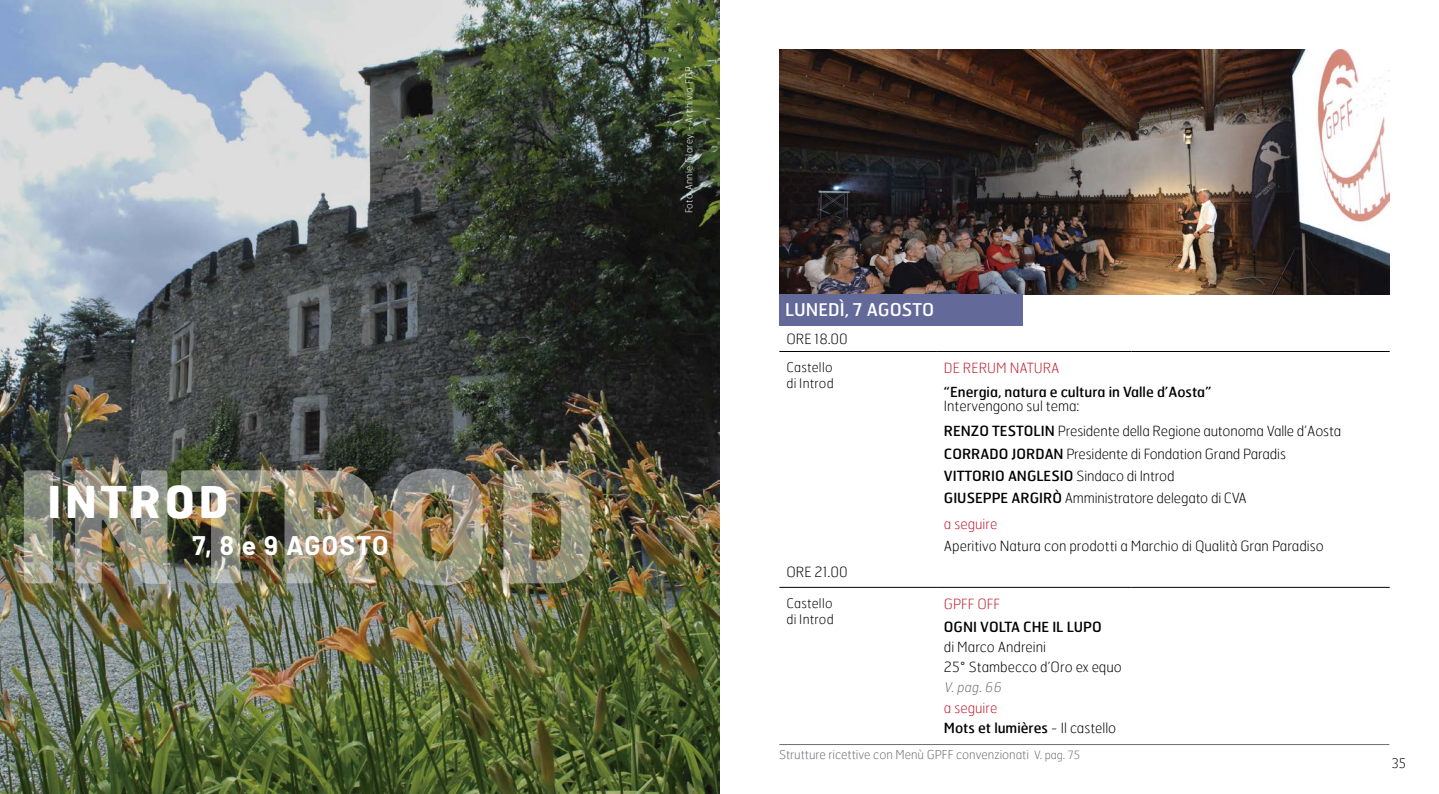
<style>
.page{position:relative;width:1439px;height:794px;background:#fff}
.page>*{position:absolute;margin:0;border:0;box-sizing:border-box;transform-origin:0 0}
.t1{font:700 154.35px "Hermes";color:#fff}
.t2{font:700 43.75px "Hermes";letter-spacing:.07em;color:#fff}
.t3{font:700 26.25px "Barlow";letter-spacing:.04em;color:#fff}
.t4{font:17.5px "Hermes";color:#fff}
.t5{font:100 14px/22.4px "Hermes";color:#000}
.t6{font:14px/19.8px "Hermes";color:#000}
.t7{font:100 14px "Hermes";color:#be1e2d}
.t8{font:100 13.12px/15.8px "Hermes";letter-spacing:.02em;color:#000}
.t9{font:italic 100 13.12px "Hermes";color:#6d6e71}
.t10{font:100 12.25px "Hermes";color:#6d6e71}
.t11{font:100 9.62px "Hermes";letter-spacing:.05em;color:#fff}
.s1{font-weight:400}
.s2{font-weight:100;color:#be1e2d}
.s3{font-weight:100}
.s4{font-size:11.38px}
</style>
<div class="page">
<hr style="left:779px;top:351px;width:158px;height:1px;background:#000">
<hr style="left:937px;top:351px;width:194px;height:1px;background:#000">
<hr style="left:1131px;top:351px;width:258px;height:1px;background:#000">
<hr style="left:779px;top:587px;width:158px;height:1px;background:#000">
<hr style="left:937px;top:587px;width:194px;height:1px;background:#000">
<hr style="left:1131px;top:587px;width:258px;height:1px;background:#000">
<img style="left:779px;top:50px;width:610px;height:244px">
<div style="left:779px;top:294px;width:243px;height:32px;background:#636a9a"></div>
<img style="left:0;top:0;width:719px;height:794px">
<hr style="left:779px;top:744px;width:610px;height:1px;background:#6d6e71">
<h1 class="t1" style="left:13px;top:426px;width:589px">INTROD</h1>
<h2 class="t2" style="left:47px;top:473px;width:183px">INTROD</h2>
<h3 class="t3" style="left:192px;top:526px;width:197px">7, 8 e 9 AGOSTO</h3>
<p class="t11" style="left:683px;top:213px;width:148px;rotate:-90deg">Foto Annie Glarey - Archivio FGP</p>
<p class="t4" style="left:785px;top:299px;width:150px">LUNEDÌ, 7 AGOSTO</p>
<p class="t5" style="left:786px;top:328px;width:63px">ORE 18.00</p>
<p class="t8" style="left:786px;top:359px;width:49px">Castello di Introd</p>
<p class="t7" style="left:944px;top:359px;width:117px">DE RERUM NATURA</p>
<p class="t6" style="left:944px;top:381px;width:269px">“Energia, natura e cultura in Valle d’Aosta”</p>
<p class="t5" style="left:944px;top:393px;width:399px;line-height:24.8px">Intervengono sul tema:<br><span class="s1">RENZO TESTOLIN</span> Presidente della Regione autonoma Valle d’Aosta</p>
<p class="t5" style="left:944px;top:442px;width:343px"><span class="s1">CORRADO JORDAN</span> Presidente di Fondation Grand Paradis<br><span class="s1">VITTORIO ANGLESIO</span> Sindaco di Introd<br><span class="s1">GIUSEPPE ARGIRÒ</span> Amministratore delegato di CVA</p>
<p class="t7" style="left:944px;top:515px;width:55px">a seguire</p>
<p class="t5" style="left:944px;top:535px;width:381px">Aperitivo Natura con prodotti a Marchio di Qualità Gran Paradiso</p>
<p class="t5" style="left:786px;top:561px;width:63px">ORE 21.00</p>
<p class="t8" style="left:786px;top:595px;width:49px">Castello di Introd</p>
<p class="t7" style="left:944px;top:594px;width:58px">GPFF OFF</p>
<p class="t6" style="left:944px;top:617px;width:159px">OGNI VOLTA CHE IL LUPO</p>
<p class="t5" style="left:944px;top:637px;width:179px;line-height:19.8px">di Marco Andreini<br>25° Stambecco d’Oro ex equo</p>
<p class="t9" style="left:944px;top:679px;width:61px">V.pag.66</p>
<p class="t6" style="left:944px;top:697px;width:174px"><span class="s2">a seguire<br></span>Mots et lumières <span class="s3">- Il castello</span></p>
<p class="t10" style="left:779px;top:747px;width:303px">Strutture ricettive con Menù GPFF convenzionati <span class="s4">V. pag. 75</span></p>
<p class="t8" style="left:1391px;top:754px;width:16px">35</p>
</div>
